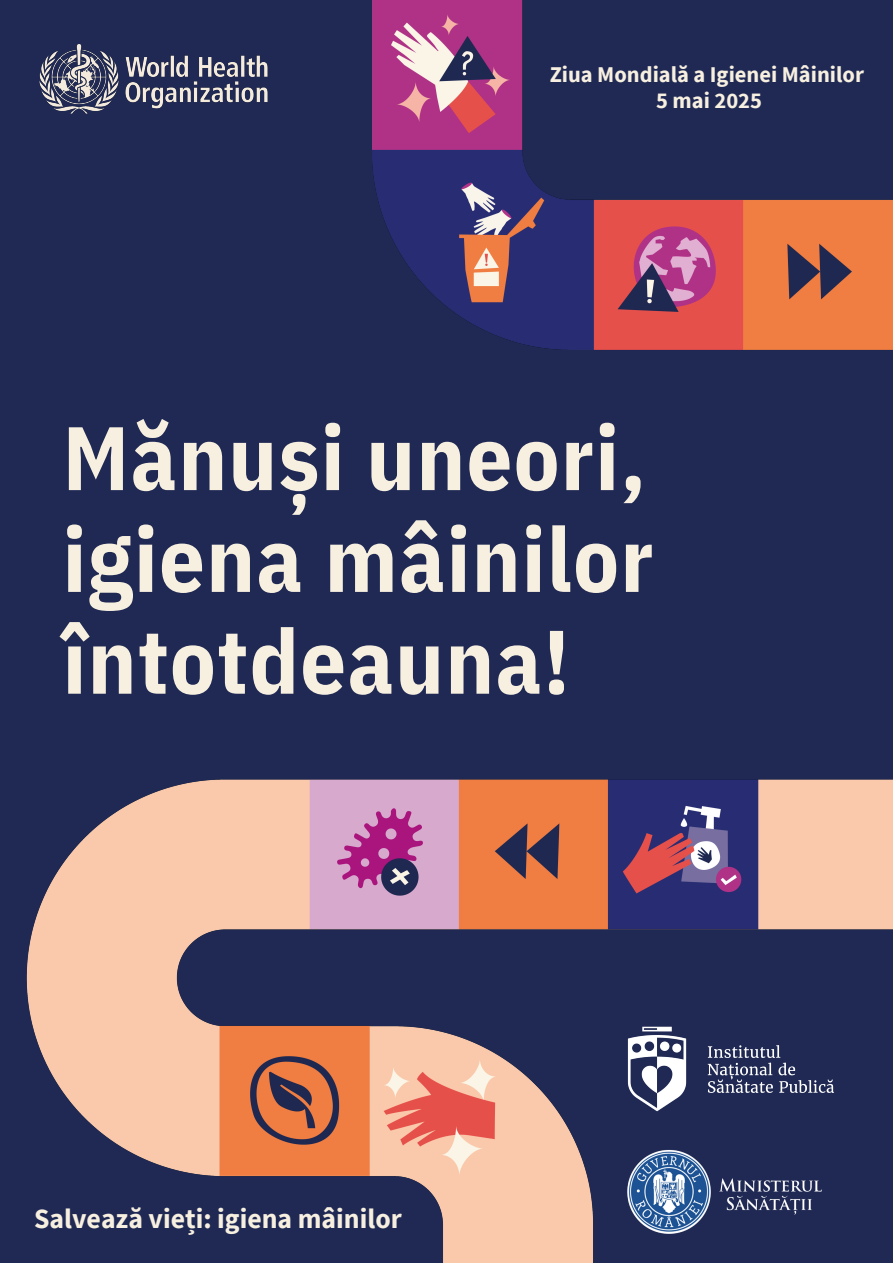
<style>
.page{position:relative;width:893px;height:1263px;background:#fff}
.page>*{position:absolute;margin:0;border:0;box-sizing:border-box;transform-origin:0 0}
.t1{font:700 90px/101.8px "IBM Plex Sans Cond";letter-spacing:.015em;color:#f7efdf;text-align:justify}
.t2{font:700 27.75px "Source Sans Pro";color:#f7efdf}
.t3{font:700 22.5px "Source Sans Pro";color:#f7efdf}
</style>
<div class="page">
<div style="left:0;top:0;width:892px;height:1262px;background:#1f2954"></div>
<img style="left:23px;top:0;width:870px;height:1263px">
<img style="left:533px;top:871px;width:360px;height:392px">
<p class="t3" style="left:550px;top:60px;width:316px">Ziua Mondială a Igienei Mâinilor</p>
<p class="t3" style="left:656px;top:86px;width:107px">5 mai 2025</p>
<p class="t1" style="left:63px;top:405px;width:592px">Mănuși uneori, igiena mâinilor întotdeauna!</p>
<h1 class="t2" style="left:34px;top:1200px;width:369px">Salvează vieți: igiena mâinilor</h1>
</div>
